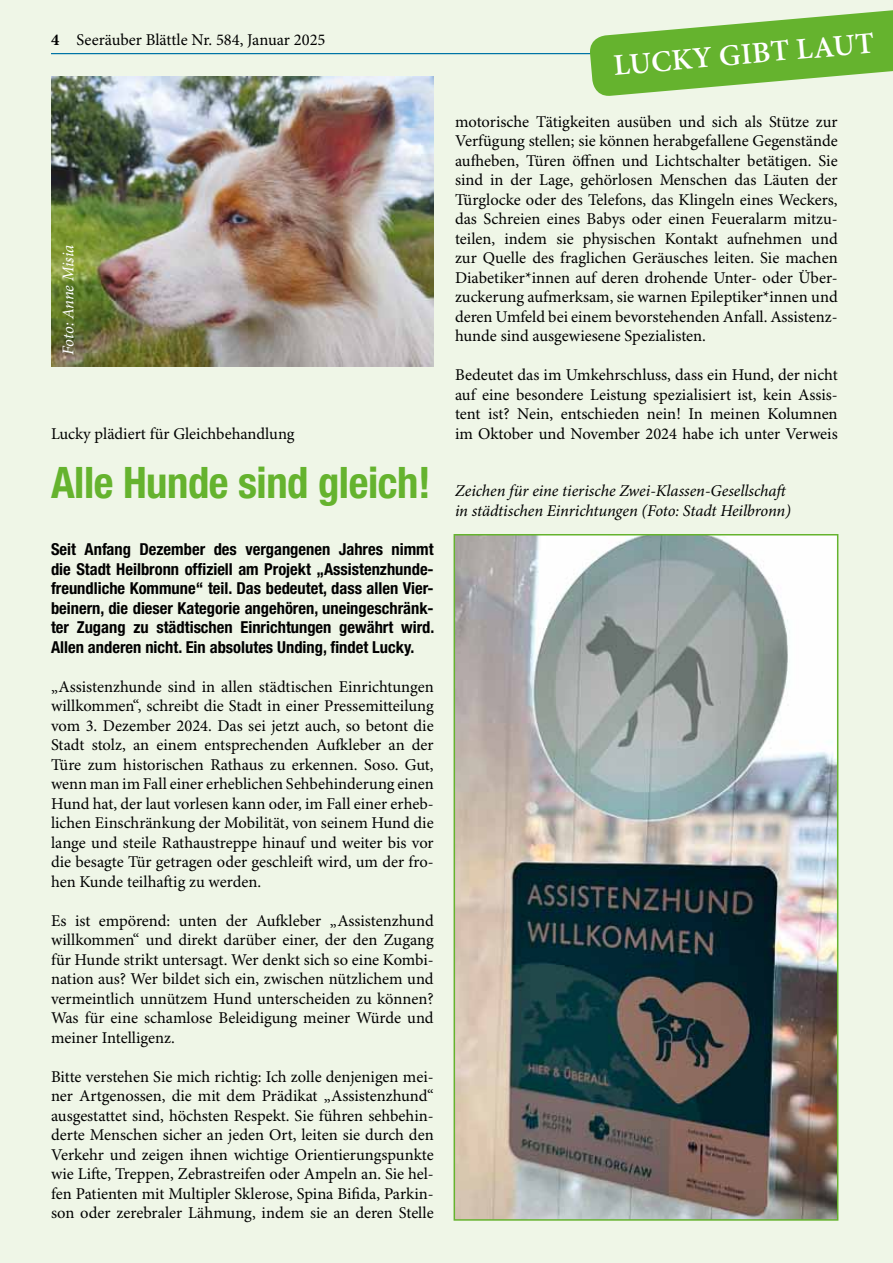
<style>
.page{position:relative;width:893px;height:1263px;background:#eff6e7}
.page>*{position:absolute;margin:0;border:0;box-sizing:border-box;transform-origin:0 0}
.t1{font:700 condensed 43.5px "Helvetica Neue LT Pro";letter-spacing:-.01em;color:#65b32e}
.t2{font:600 30px "Minion Pro";color:#fff}
.t3{font:16.5px/19.5px "Minion Pro";color:#000;text-align:justify}
.t4{font:700 condensed 16.5px/19.5px "Helvetica Neue LT Pro";color:#000;text-align:justify}
.t5{font:italic 16.5px/19.5px "Minion Pro";letter-spacing:-.005em;color:#000}
.t6{font:italic 16.5px "Minion Pro";letter-spacing:-.01em;color:#fff}
.s1{font-weight:700}
</style>
<div class="page">
<img style="left:51px;top:77px;width:383px;height:290px">
<hr style="left:51px;top:53px;width:539px;height:1px;background:#0074a6">
<svg style="left:589px;top:10px;width:304px;height:86px"></svg>
<img style="left:457px;top:537px;width:378px;height:681px">
<div style="left:454px;top:534px;width:384px;height:687px;border:2px solid #65b32e"></div>
<p class="t3" style="left:51px;top:31px;width:276px"><span class="s1">4</span> Seeräuber Blättle Nr. 584, Januar 2025</p>
<p class="t6" style="left:58px;top:355px;width:111px;rotate:-90deg">Foto: Anne Misia</p>
<p class="t3" style="left:51px;top:425px;width:245px">Lucky plädiert für Gleichbehandlung</p>
<h1 class="t1" style="left:51px;top:456px;width:381px">Alle Hunde sind gleich!</h1>
<p class="t4" style="left:51px;top:539px;width:385px">Seit Anfang Dezember des vergangenen Jahres nimmt die Stadt Heilbronn offiziell am Projekt „Assistenzhunde&shy;freundliche Kommune“ teil. Das bedeutet, dass allen Vier&shy;beinern, die dieser Kategorie angehören, uneingeschränk&shy;ter Zugang zu städtischen Einrichtungen gewährt wird.<br>Allen anderen nicht. Ein absolutes Unding, findet Lucky.</p>
<p class="t3" style="left:51px;top:677px;width:384px">„Assistenzhunde sind in allen städtischen Einrichtungen willkommen“, schreibt die Stadt in einer Pressemitteilung vom 3. Dezember 2024. Das sei jetzt auch, so betont die Stadt stolz, an einem entsprechenden Aufkleber an der Türe zum historischen Rathaus zu erkennen. Soso. Gut, wenn man im Fall einer erheblichen Sehbehinderung einen Hund hat, der laut vorlesen kann oder, im Fall einer erheb&shy;lichen Einschränkung der Mobilität, von seinem Hund die lange und steile Rathaustreppe hinauf und weiter bis vor die besagte Tür getragen oder geschleift wird, um der fro&shy;hen Kunde teilhaftig zu werden.</p>
<p class="t3" style="left:51px;top:911px;width:384px">Es ist empörend: unten der Aufkleber „Assistenzhund willkommen“ und direkt darüber einer, der den Zugang für Hunde strikt untersagt. Wer denkt sich so eine Kombi&shy;nation aus? Wer bildet sich ein, zwischen nützlichem und vermeintlich unnützem Hund unterscheiden zu können?<br>Was für eine schamlose Beleidigung meiner Würde und meiner Intelligenz.</p>
<p class="t3" style="left:51px;top:1067px;width:384px">Bitte verstehen Sie mich richtig: Ich zolle denjenigen mei&shy;ner Artgenossen, die mit dem Prädikat „Assistenzhund“ ausgestattet sind, höchsten Respekt. Sie führen sehbehin&shy;derte Menschen sicher an jeden Ort, leiten sie durch den Verkehr und zeigen ihnen wichtige Orientierungspunkte wie Lifte, Treppen, Zebrastreifen oder Ampeln an. Sie hel&shy;fen Patienten mit Multipler Sklerose, Spina Bifida, Parkin&shy;son oder zerebraler Lähmung, indem sie an deren Stelle</p>
<h2 class="t2" style="left:612px;top:48px;width:263px;rotate:-5deg">LUCKY GIBT LAUT</h2>
<p class="t3" style="left:455px;top:112px;width:384px">motorische Tätigkeiten ausüben und sich als Stütze zur Verfügung stellen; sie können herabgefallene Gegenstände aufheben, Türen öffnen und Lichtschalter betätigen. Sie sind in der Lage, gehörlosen Menschen das Läuten der Türglocke oder des Telefons, das Klingeln eines Weckers, das Schreien eines Babys oder einen Feueralarm mitzu&shy;teilen, indem sie physischen Kontakt aufnehmen und zur Quelle des fraglichen Geräusches leiten. Sie machen Diabetiker*innen auf deren drohende Unter- oder Über&shy;zuckerung aufmerksam, sie warnen Epileptiker*innen und deren Umfeld bei einem bevorstehenden Anfall. Assistenz&shy;hunde sind ausgewiesene Spezialisten.</p>
<p class="t3" style="left:455px;top:366px;width:384px">Bedeutet das im Umkehrschluss, dass ein Hund, der nicht auf eine besondere Leistung spezialisiert ist, kein Assis&shy;tent ist? Nein, entschieden nein! In meinen Kolumnen im Oktober und November 2024 habe ich unter Verweis</p>
<p class="t5" style="left:455px;top:482px;width:337px">Zeichen für eine tierische Zwei-Klassen-Gesellschaft in städtischen Einrichtungen (Foto: Stadt Heilbronn)</p>
</div>
